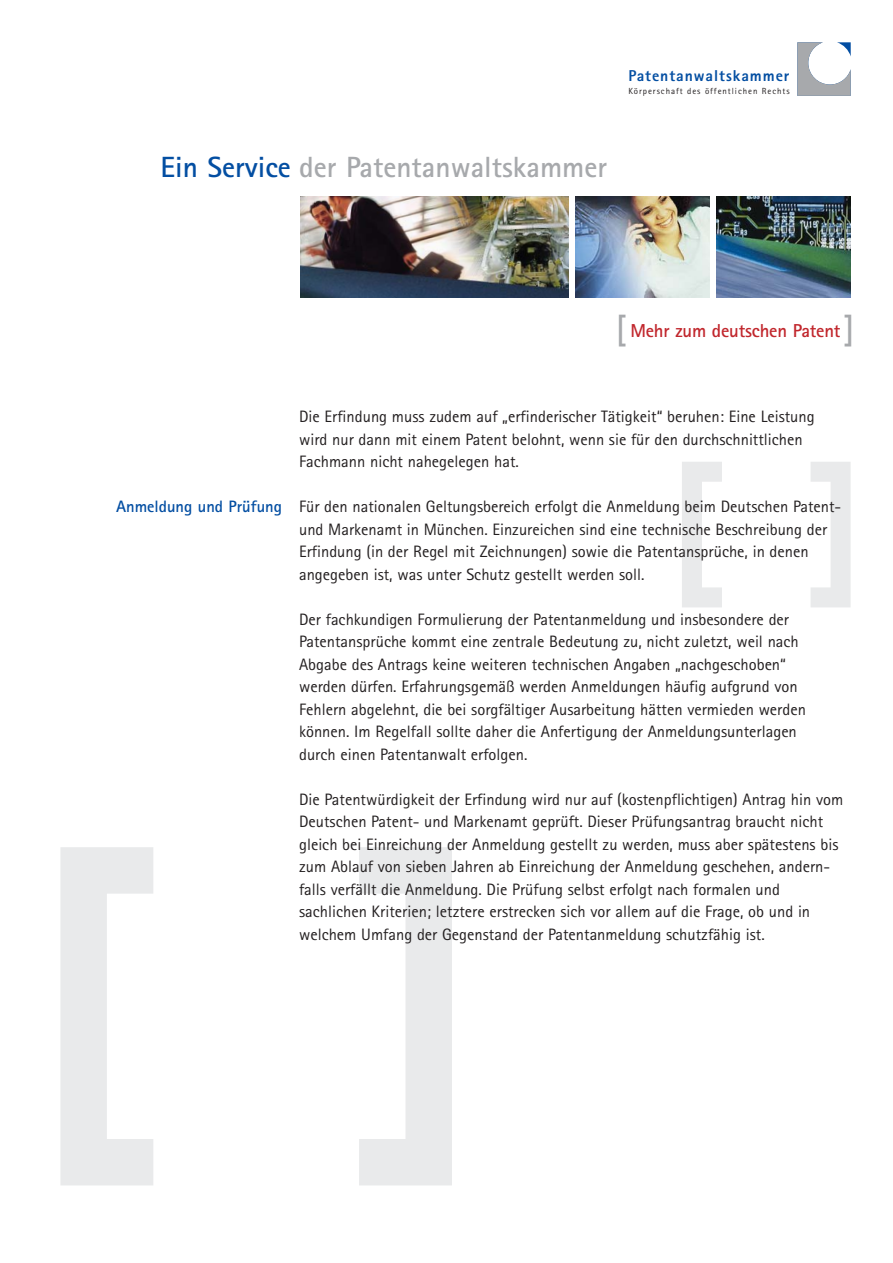
<style>
.page{position:relative;width:893px;height:1263px;background:#fff}
.page>*{position:absolute;margin:0;border:0;box-sizing:border-box;transform-origin:0 0}
.t1{font:700 29.25px "Rotis Sans Serif";color:#a7a9ac}
.t2{font:700 18.75px "Rotis Sans Serif";letter-spacing:-.01em;color:#c1272d}
.t3{font:16.5px/22.5px "Rotis Sans Serif";color:#231f20}
.t4{font:800 15.75px "Rotis Sans Serif";letter-spacing:.06em;color:#034ea2}
.t5{font:8.85px "Rotis Sans Serif";letter-spacing:.105em;color:#231f20}
.s1{color:#034ea2}
.s2{font-weight:800;font-size:35.4px;color:#a7a9ac}
.s3{font-weight:700;color:#034ea2}
</style>
<div class="page">
<svg style="left:811px;top:462px;width:39px;height:145px"></svg>
<svg style="left:682px;top:462px;width:40px;height:145px"></svg>
<svg style="left:359px;top:847px;width:93px;height:338px"></svg>
<svg style="left:60px;top:847px;width:93px;height:338px"></svg>
<img style="left:300px;top:197px;width:268px;height:101px">
<img style="left:575px;top:197px;width:134px;height:101px">
<img style="left:716px;top:197px;width:134px;height:101px">
<svg style="left:797px;top:42px;width:53px;height:54px"></svg>
<p class="t4" style="left:628px;top:70px;width:163px">Patentanwaltskammer</p>
<p class="t5" style="left:628px;top:88px;width:163px">Körperschaft des öffentlichen Rechts</p>
<h1 class="t1" style="left:160px;top:157px;width:448px"><span class="s1">Ein Service</span> der Patentanwaltskammer</h1>
<p class="t2" style="left:616px;top:324px;width:239px"><span class="s2">[</span> Mehr zum deutschen Patent <span class="s2">]</span></p>
<p class="t3" style="left:299px;top:407px;width:517px">Die Erfindung muss zudem auf „erfinderischer Tätigkeit“ beruhen: Eine Leistung wird nur dann mit einem Patent belohnt, wenn sie für den durchschnittlichen<br>Fachmann nicht nahegelegen hat.</p>
<p class="t3" style="left:299px;top:497px;width:543px;text-indent:-183px"><span class="s3">Anmeldung und Prüfung</span> Für den nationalen Geltungsbereich erfolgt die Anmeldung beim Deutschen Patent&shy;und Markenamt in München. Einzureichen sind eine technische Beschreibung der Erfindung (in der Regel mit Zeichnungen) sowie die Patentansprüche, in denen angegeben ist, was unter Schutz gestellt werden soll.</p>
<p class="t3" style="left:299px;top:610px;width:508px">Der fachkundigen Formulierung der Patentanmeldung und insbesondere der Patentansprüche kommt eine zentrale Bedeutung zu, nicht zuletzt, weil nach Abgabe des Antrags keine weiteren technischen Angaben „nachgeschoben“ werden dürfen. Erfahrungsgemäß werden Anmeldungen häufig aufgrund von Fehlern abgelehnt, die bei sorgfältiger Ausarbeitung hätten vermieden werden können. Im Regelfall sollte daher die Anfertigung der Anmeldungsunterlagen durch einen Patentanwalt erfolgen.</p>
<p class="t3" style="left:299px;top:790px;width:545px">Die Patentwürdigkeit der Erfindung wird nur auf (kostenpflichtigen) Antrag hin vom Deutschen Patent- und Markenamt geprüft. Dieser Prüfungsantrag braucht nicht gleich bei Einreichung der Anmeldung gestellt zu werden, muss aber spätestens bis zum Ablauf von sieben Jahren ab Einreichung der Anmeldung geschehen, andern&shy;falls verfällt die Anmeldung. Die Prüfung selbst erfolgt nach formalen und sachlichen Kriterien; letztere erstrecken sich vor allem auf die Frage, ob und in welchem Umfang der Gegenstand der Patentanmeldung schutzfähig ist.</p>
</div>
